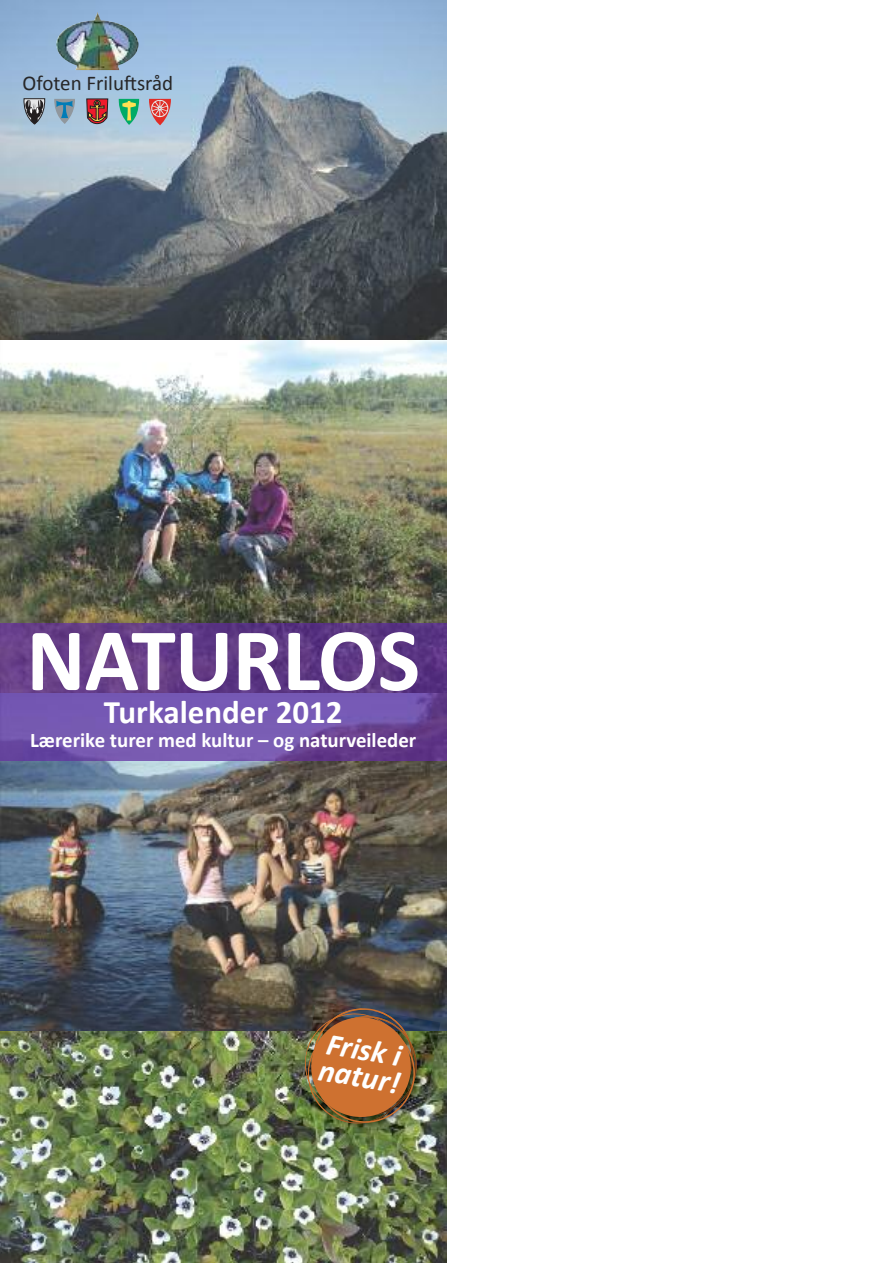
<style>
.page{position:relative;width:893px;height:1263px;background:#fff}
.page>*{position:absolute;margin:0;border:0;box-sizing:border-box;transform-origin:0 0}
.t1{font:700 90px "Calibri";letter-spacing:-.01em;color:#fff}
.t2{font:700 33px "Calibri";color:#fff}
.t3{font:italic 700 31.5px/27px "Calibri";color:#fff}
.t4{font:21px "Calibri";color:#272627}
.t5{font:700 20.85px "Calibri";color:#fff}
</style>
<div class="page">
<img style="left:0;top:1031px;width:446px;height:232px">
<img style="left:0;top:0;width:446px;height:340px">
<img style="left:0;top:340px;width:446px;height:284px">
<img style="left:0;top:761px;width:446px;height:270px">
<img style="left:0;top:624px;width:446px;height:137px">
<svg style="left:24px;top:99px;width:21px;height:25px"></svg>
<svg style="left:54px;top:99px;width:21px;height:25px"></svg>
<svg style="left:87px;top:99px;width:21px;height:25px"></svg>
<svg style="left:119px;top:99px;width:20px;height:26px"></svg>
<svg style="left:149px;top:99px;width:22px;height:26px"></svg>
<img style="left:101px;top:20px;width:38px;height:41px">
<img style="left:294px;top:1031px;width:145px;height:115px">
<img style="left:311px;top:1000px;width:129px;height:31px">
<img style="left:301px;top:1004px;width:120px;height:123px">
<p class="t4" style="left:23px;top:70px;width:152px">Ofoten Friluftsråd</p>
<h1 class="t1" style="left:26px;top:604px;width:395px">Naturlos</h1>
<h2 class="t2" style="left:104px;top:691px;width:240px">turkalender 2012</h2>
<p class="t5" style="left:30px;top:727px;width:388px">lærerike turer med kultur – og naturveileder</p>
<h3 class="t3" style="left:326px;top:1029px;width:84px;rotate:10deg">Frisk i natur!</h3>
</div>
